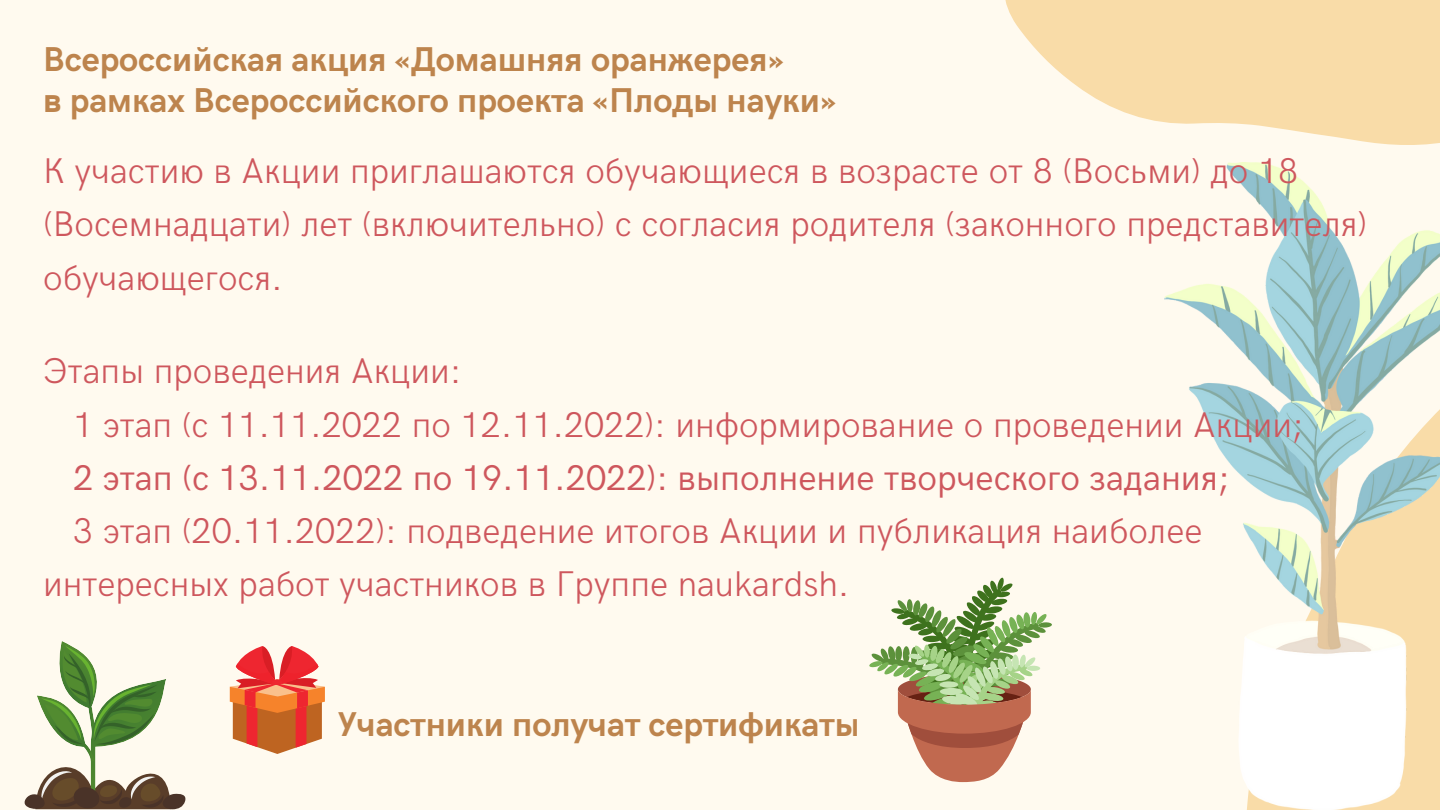
<style>
.page{position:relative;width:1440px;height:810px;background:#fffaef}
.page>*{position:absolute;margin:0;border:0;box-sizing:border-box;transform-origin:0 0}
.t1{font:300 35.8px/53.2px "HK Grotesk";color:#ce575d}
.t2{font:35.8px "HK Grotesk";color:#ce575d}
.t3{font:700 34.6px/41.2px "HK Grotesk";color:#bd844d}
</style>
<div class="page">
<svg style="left:1022px;top:0;width:418px;height:624px"></svg>
<svg style="left:24px;top:641px;width:162px;height:169px"></svg>
<svg style="left:1038px;top:622px;width:14px;height:6px"></svg>
<svg style="left:869px;top:577px;width:178px;height:205px"></svg>
<img style="left:1165px;top:162px;width:275px;height:648px">
<svg style="left:230px;top:646px;width:95px;height:108px"></svg>
<p class="t3" style="left:43px;top:40px;width:794px">Всероссийская акция «Домаш няя оранжерея»<br>в рамках Всероссийского проекта «Плоды науки»</p>
<p class="t1" style="left:43px;top:146px;width:1326px">К участию в Акции приглашаются обучающиеся в возрасте от 8 (Восьми) до 18 (Восемнадцати) лет (включительно) с согласия родителя (законного представителя) обучающегося.</p>
<p class="t1" style="left:73px;top:346px;width:1232px;text-indent:-30px">Этапы проведения Акции:<br>1 этап (с 11.11.2022 по 12.11.2022): информирование о проведении Акции;</p>
<p class="t2" style="left:73px;top:458px;width:1158px">2 этап (с 13.11.2022 по 19.11.2022): вы полнение творческого задания;</p>
<p class="t1" style="left:43px;top:506px;width:1161px;text-indent:30px">3 этап (20.11.2022): подведение итогов Акци и и публи кация наиболее и нтересных работ участни ков в Груп пе naukardsh.</p>
<p class="t3" style="left:338px;top:705px;width:517px">Участники получат сертификаты</p>
</div>
